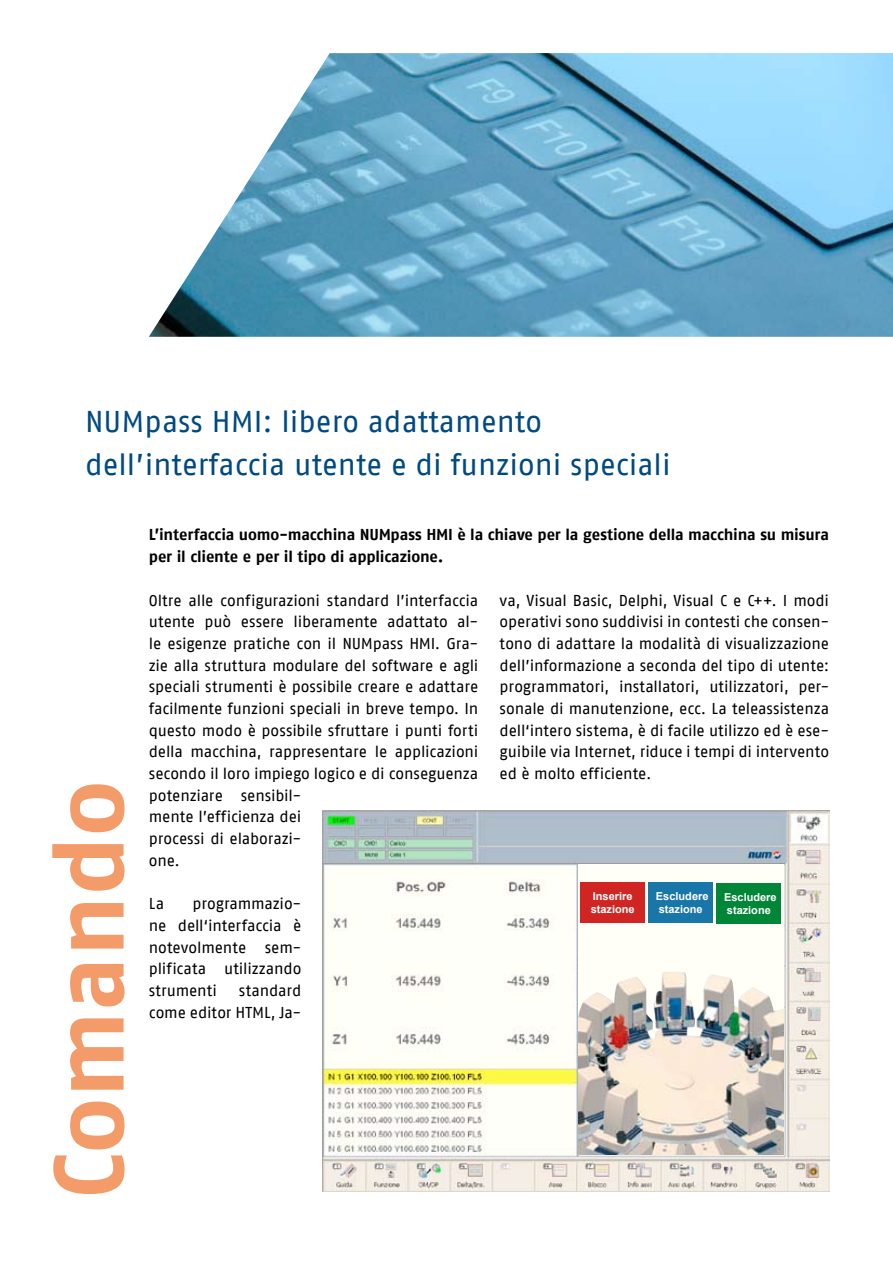
<style>
.page{position:relative;width:893px;height:1263px;background:#fff}
.page>*{position:absolute;margin:0;border:0;box-sizing:border-box;transform-origin:0 0}
.t1{font:700 99px "Fago No";color:#f49c69}
.t2{font:30px/43.3px "Fago No";color:#004a82}
.t3{font:15.75px/21.8px "Fago No";letter-spacing:-.01em;color:#000;text-align:justify}
.t4{font:700 15.75px/21.8px "Fago No";letter-spacing:-.01em;color:#000}
.t5{font:700 10.95px/13.2px "Arial";color:#fff}
</style>
<div class="page">
<img style="left:149px;top:53px;width:744px;height:284px">
<img style="left:322px;top:811px;width:507px;height:380px">
<img style="left:578px;top:865px;width:206px;height:107px">
<img style="left:578px;top:972px;width:206px;height:183px">
<div style="left:580px;top:883px;width:65px;height:40px;background:#d12524"></div>
<div style="left:648px;top:883px;width:65px;height:40px;background:#1876a9"></div>
<div style="left:716px;top:883px;width:65px;height:40px;background:#008637"></div>
<h2 class="t2" style="left:85px;top:400px;width:587px">NUMpass HMI: libero adattamento dell’interfaccia utente e di funzioni speciali</h2>
<h1 class="t1" style="left:31px;top:1199px;width:420px;rotate:-90deg">Comando</h1>
<p class="t4" style="left:149px;top:524px;width:682px">L’interfaccia uomo-macchina NUMpass HMI è la chiave per la gestione della macchina su misura per il cliente e per il tipo di applicazione.</p>
<p class="t3" style="left:149px;top:589px;width:331px;text-align:left">Oltre alle configurazioni standard l’interfaccia utente può essere liberamente adattato al&shy;le esigenze pratiche con il NUMpass HMI. Gra&shy;zie alla struttura modulare del software e agli speciali strumenti è possibile creare e adattare facilmente funzioni speciali in breve tempo. In questo modo è possibile sfruttare i punti forti della macchina, rappresentare le applicazioni secondo il loro impiego logico e di conseguenza potenziare sensibil-<br>mente l’efficienza dei<br>processi di elaborazi-<br>one.</p>
<p class="t3" style="left:149px;top:893px;width:17px">La</p>
<p class="t3" style="left:149px;top:893px;width:154px;text-indent:44px">programmazio&shy;ne dell‘interfaccia è notevolmente sem&shy;plificata utilizzando strumenti</p>
<p class="t3" style="left:149px;top:979px;width:154px;text-align:right">standard<br>come editor HTML, Ja-</p>
<p class="t3" style="left:500px;top:589px;width:331px">va, Visual Basic, Delphi, Visual C e C++. I modi operativi sono suddivisi in contesti che consen&shy;tono di adattare la modalità di visualizzazione dell’informazione a seconda del tipo di utente: programmatori, installatori, utilizzatori, per&shy;sonale di manutenzione, ecc. La teleassistenza dell‘intero sistema, è di facile utilizzo ed è ese&shy;guibile via Internet, riduce i tempi di intervento ed è molto efficiente.</p>
<p class="t5" style="left:591px;top:890px;width:45px">Inserire stazione</p>
<p class="t5" style="left:656px;top:890px;width:54px">Escludere stazione</p>
<p class="t5" style="left:724px;top:891px;width:54px">Escludere stazione</p>
</div>
